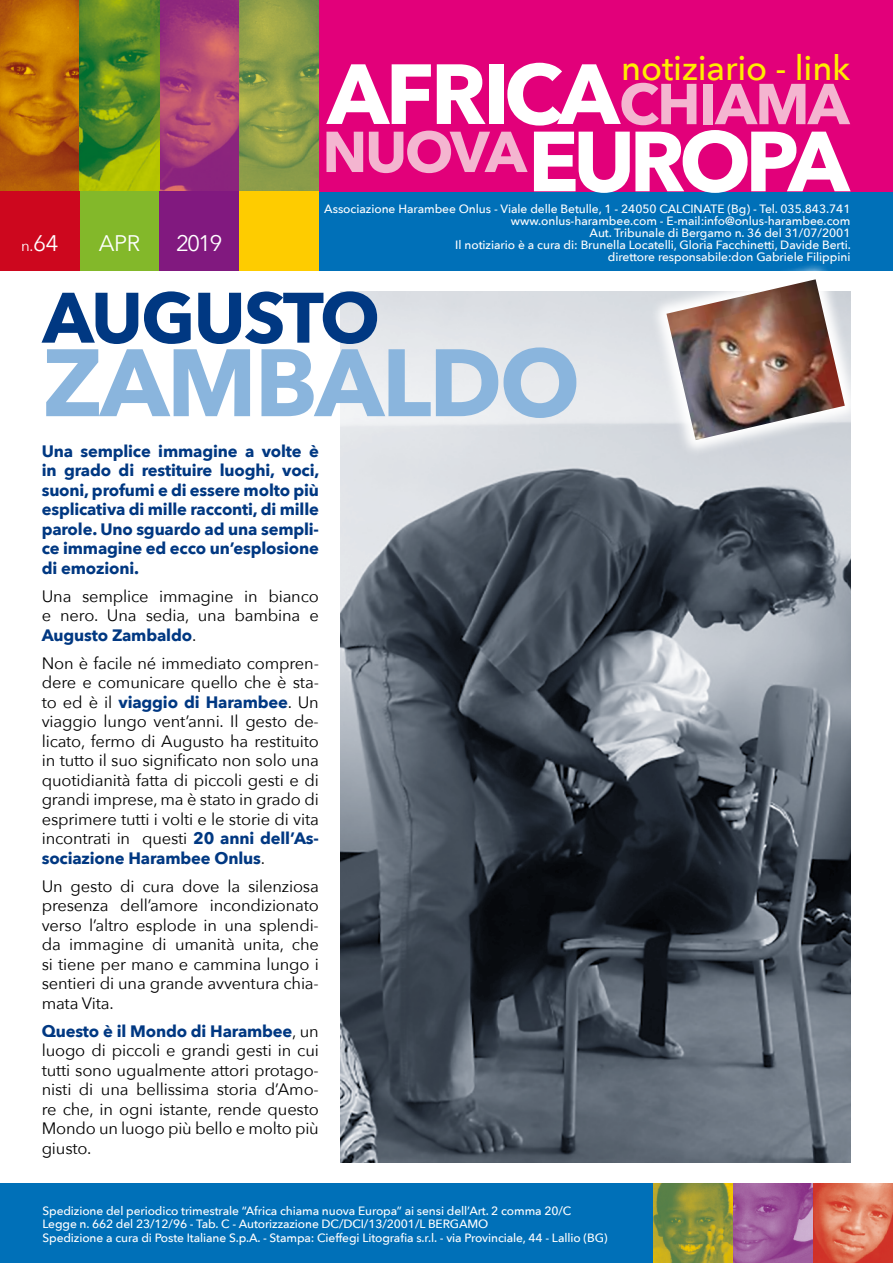
<style>
.page{position:relative;width:893px;height:1263px;background:#fff}
.page>*{position:absolute;margin:0;border:0;box-sizing:border-box;transform-origin:0 0}
.t1{font:700 94.5px "Avenir Next";letter-spacing:-.025em;color:#8ab5dd}
.t2{font:700 84.3px "Avenir Next";letter-spacing:-.07em;color:#fff}
.t3{font:700 70.5px "Avenir Next";letter-spacing:-.03em;color:#003882}
.t4{font:700 57px "Avenir Next";letter-spacing:-.03em;color:#f4b5d0}
.t5{font:500 34.5px "Avenir Next";letter-spacing:-.005em;color:#ffed00}
.t6{font:22.5px "Avenir Next";letter-spacing:-.09em;color:#fff}
.t7{font:16.5px/19.5px "Avenir Next";letter-spacing:-.01em;color:#000;text-align:justify}
.t8{font:700 16.5px/19.5px "Avenir Next";letter-spacing:-.01em;color:#003882;text-align:justify}
.t9{font:15px "Avenir Next";color:#fff}
.t10{font:500 12px/12px "Avenir Next";letter-spacing:-.01em;color:#fff;text-align:right}
.s1{font-size:22.5px}
.s2{font-weight:700;color:#003882}
</style>
<div class="page">
<img style="left:340px;top:292px;width:510px;height:870px">
<div style="left:319px;top:191px;width:574px;height:80px;background:#0070b8"></div>
<div style="left:319px;top:0;width:574px;height:191px;background:#e2007a"></div>
<img style="left:159px;top:0;width:80px;height:191px">
<svg style="left:0;top:0;width:80px;height:191px;background:#be6f05"></svg>
<svg style="left:239px;top:0;width:80px;height:191px;background:#8f9e48"></svg>
<svg style="left:80px;top:0;width:79px;height:191px;background:#609121"></svg>
<div style="left:0;top:191px;width:80px;height:80px;background:#cd071e"></div>
<div style="left:80px;top:191px;width:79px;height:80px;background:#83b82a"></div>
<div style="left:159px;top:191px;width:80px;height:80px;background:#81197f"></div>
<div style="left:239px;top:191px;width:80px;height:80px;background:#fecc00"></div>
<div style="left:0;top:1183px;width:654px;height:80px;background:#0070b8"></div>
<img style="left:654px;top:1183px;width:79px;height:80px">
<svg style="left:733px;top:1183px;width:80px;height:80px;background:#9f5d9d"></svg>
<svg style="left:813px;top:1183px;width:80px;height:80px;background:#dd7057"></svg>
<svg style="left:649px;top:265px;width:202px;height:192px"></svg>
<img style="left:666px;top:279px;width:179px;height:161px">
<p class="t9" style="left:21px;top:233px;width:39px">n.<span class="s1">64</span></p>
<h3 class="t6" style="left:99px;top:224px;width:43px">APR</h3>
<h3 class="t6" style="left:176px;top:224px;width:48px">2019</h3>
<h3 class="t5" style="left:621px;top:38px;width:231px">notiziario - link</h3>
<h2 class="t2" style="left:327px;top:21px;width:294px">AFRICA</h2>
<h3 class="t4" style="left:322px;top:103px;width:206px">NUOVA</h3>
<h3 class="t4" style="left:619px;top:55px;width:232px">CHIAMA</h3>
<h2 class="t2" style="left:528px;top:89px;width:323px">EUROPA</h2>
<p class="t10" style="left:455px;top:215px;width:397px">www.onlus-harambee.com - E-mail:info@onlus-harambee.com<br>Aut. Tribunale di Bergamo n. 36 del 31/07/2001<br>Il notiziario è a cura di: Brunella Locatelli, Gloria Facchinetti, Davide Berti. direttore responsabile:don Gabriele Filippini</p>
<p class="t10" style="left:324px;top:203px;width:528px">Associazione Harambee Onlus - Viale delle Betulle, 1 - 24050 CALCINATE (Bg) - Tel. 035.843.741</p>
<h3 class="t3" style="left:43px;top:257px;width:339px">AUGUSTO</h3>
<h1 class="t1" style="left:43px;top:301px;width:539px">ZAMBALDO</h1>
<p class="t8" style="left:42px;top:441px;width:279px">Una semplice immagine a volte è in grado di restituire luoghi, voci, suoni, profumi e di essere molto più esplicativa di mille racconti, di mille parole. Uno sguardo ad una sempli&shy;ce immagine ed ecco un’esplosione di emozioni.</p>
<p class="t7" style="left:42px;top:585px;width:279px">Una semplice immagine in bianco e nero. Una sedia, una bambina e <span class="s2">Augusto Zambaldo</span>.</p>
<p class="t7" style="left:42px;top:652px;width:279px">Non è facile né immediato compren&shy;dere e comunicare quello che è sta&shy;to ed è il <span class="s2">viaggio di Harambee</span>. Un viaggio lungo vent’anni. Il gesto de&shy;licato, fermo di Augusto ha restituito in tutto il suo significato non solo una quotidianità fatta di piccoli gesti e di grandi imprese, ma è stato in grado di esprimere tutti i volti e le storie di vita incontrati in questi <span class="s2">20 anni dell’As&shy;sociazione Harambee Onlus</span>.</p>
<p class="t7" style="left:42px;top:875px;width:279px">Un gesto di cura dove la silenziosa presenza dell’amore incondizionato verso l’altro esplode in una splendi&shy;da immagine di umanità unita, che si tiene per mano e cammina lungo i sentieri di una grande avventura chia&shy;mata Vita.</p>
<p class="t7" style="left:42px;top:1020px;width:279px"><span class="s2">Questo è il Mondo di Harambee</span>, un luogo di piccoli e grandi gesti in cui tutti sono ugualmente attori protago&shy;nisti di una bellissima storia d’Amo&shy;re che, in ogni istante, rende questo Mondo un luogo più bello e molto più giusto.</p>
<p class="t10" style="left:43px;top:1203px;width:567px;line-height:13.5px;text-align:left">Spedizione del periodico trimestrale “Africa chiama nuova Europa” ai sensi dell’Art. 2 comma 20/C<br>Legge n. 662 del 23/12/96 - Tab. C - Autorizzazione DC/DCI/13/2001/L BERGAMO<br>Spedizione a cura di Poste Italiane S.p.A. - Stampa: Cieffegi Litografia s.r.l. - via Provinciale, 44 - Lallio (BG)</p>
</div>
